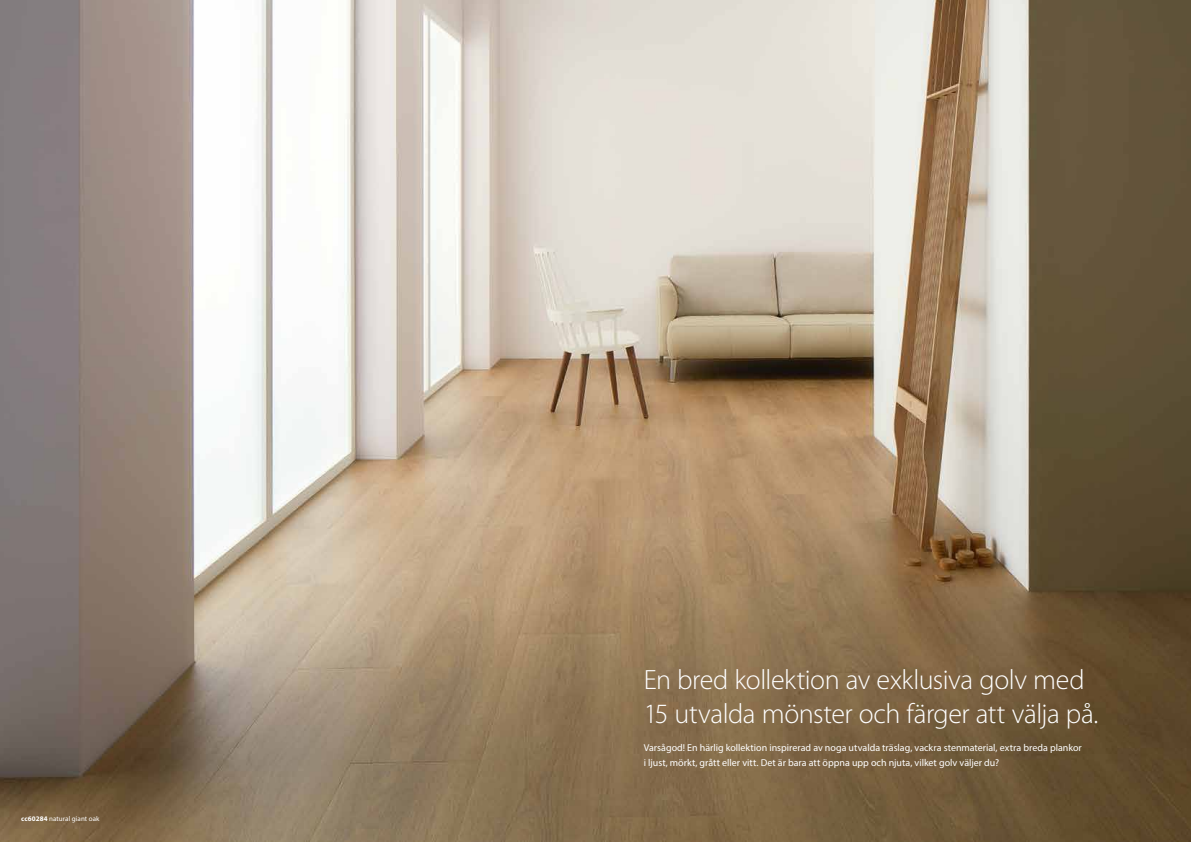
<style>
.page{position:relative;width:1191px;height:842px;background:#fff}
.page>*{position:absolute;margin:0;border:0;box-sizing:border-box;transform-origin:0 0}
.t1{font:300 28px/34px "Myriad Pro";letter-spacing:-.015em;color:#fff}
.t2{font:10px/15px "Myriad Pro";color:#fff}
.t3{font:7px "Myriad Pro";letter-spacing:.01em;color:#fff}
.s1{font-weight:700}
</style>
<div class="page">
<img style="left:0;top:0;width:1191px;height:842px">
<p class="t3" style="left:21px;top:814px;width:80px"><span class="s1">cc60284</span> natural giant oak</p>
<h1 class="t1" style="left:643px;top:663px;width:456px">En bred kollektion av exklusiva golv med<br>15 utvalda mönster och färger att välja på.</h1>
<p class="t2" style="left:643px;top:740px;width:439px">Varsågod! En härlig kollektion inspirerad av noga utvalda träslag, vackra stenmaterial, extra breda plankor i ljust, mörkt, grått eller vitt. Det är bara att öppna upp och njuta, vilket golv väljer du?</p>
</div>
